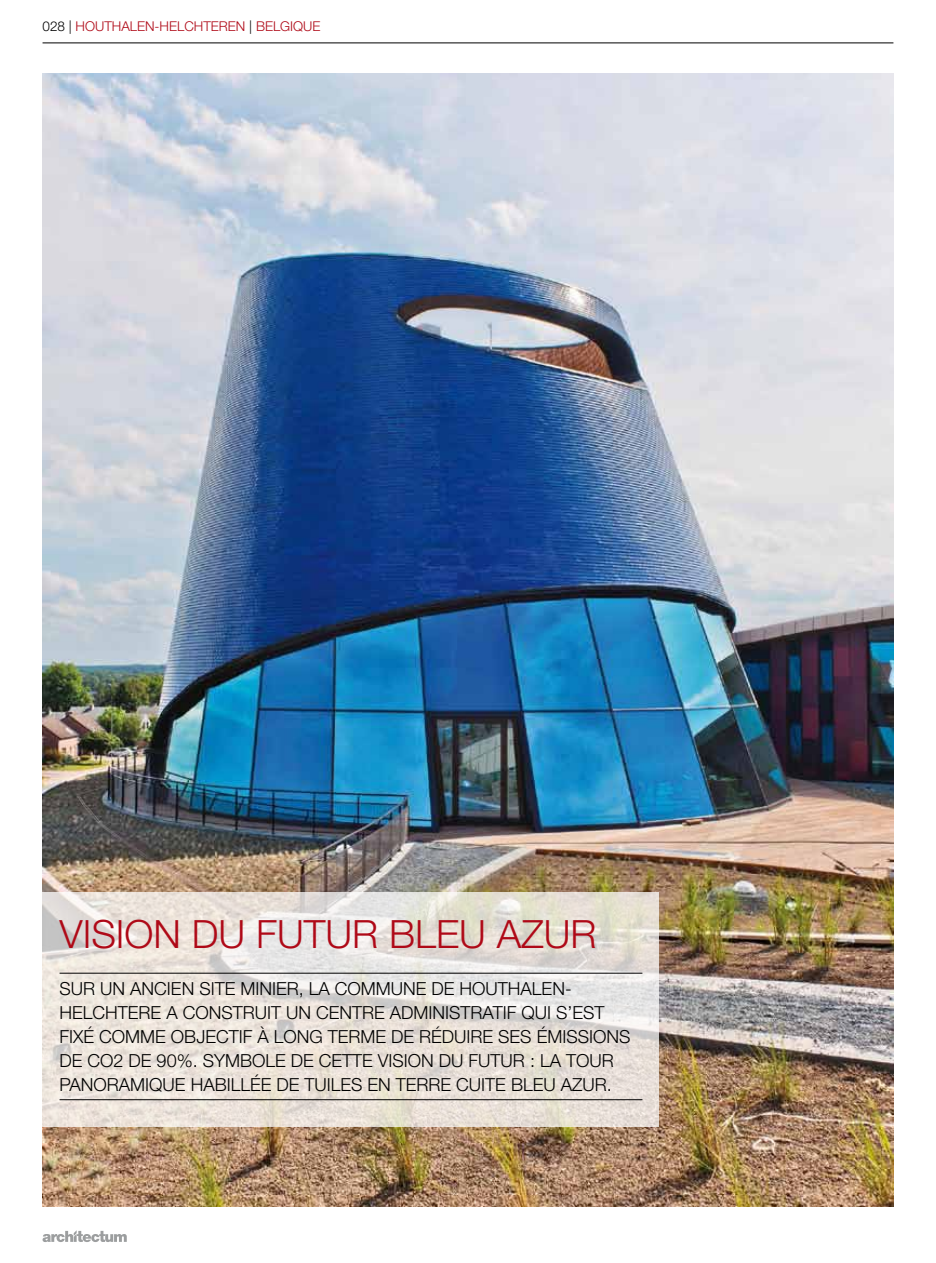
<style>
.page{position:relative;width:936px;height:1263px;background:#fff}
.page>*{position:absolute;margin:0;border:0;box-sizing:border-box;transform-origin:0 0}
.t1{font:300 39px "Helvetica Neue LT Pro";color:#af0917}
.t2{font:300 18px/24px "Helvetica Neue LT Pro";color:#000}
.t3{font:300 13.5px "Helvetica Neue LT Pro";color:#af0917}
.s1{color:#000}
</style>
<div class="page">
<svg style="left:43px;top:1230px;width:84px;height:12px"></svg>
<hr style="left:43px;top:43px;width:850px;height:1px;background:#000">
<img style="left:43px;top:74px;width:850px;height:1132px">
<svg style="left:43px;top:893px;width:616px;height:234px;background:#e7e1da"></svg>
<hr style="left:60px;top:973px;width:582px;height:1px;background:#000">
<hr style="left:60px;top:1099px;width:582px;height:1px;background:#000">
<p class="t3" style="left:43px;top:18px;width:278px"><span class="s1">028 |</span> HOUTHALEN-HELCHTEREN <span class="s1">|</span> BELG IQUE</p>
<h1 class="t1" style="left:60px;top:910px;width:538px">VISION DU FUTUR BLEU AZUR</h1>
<p class="t2" style="left:60px;top:976px;width:546px">SUR UN ANCIEN SITE MINIER, LA COMMUNE DE HOUTHALEN-<br>HELCHTERE A CONSTRUIT UN CENTRE ADMINISTRATIF QUI S’EST<br>FIXÉ COMME</p>
<p class="t2" style="left:60px;top:1024px;width:569px;text-indent:477px">ÉMISSIONS<br>DE CO2 DE 90%. SYMBOLE DE CETTE VISION DU FUTUR : LA TOUR<br>PANORAMIQUE HABILLÉE DE TUILES EN TERRE CUITE BLEU AZUR.</p>
<p class="t2" style="left:171px;top:1024px;width:25px">OBJEC</p>
<p class="t2" style="left:229px;top:1024px;width:282px">TIF À LONG TERME DE RÉDUIRE SES</p>
</div>
